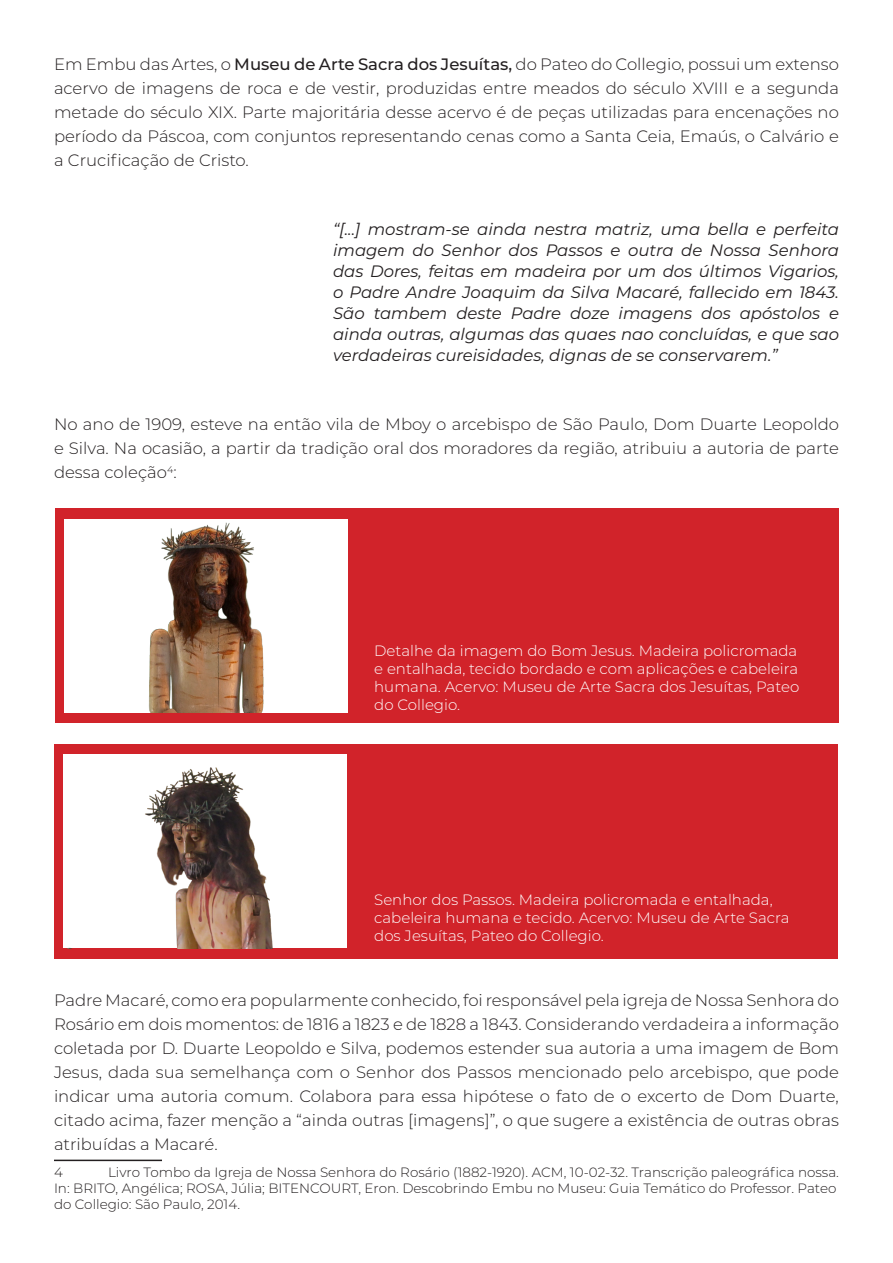
<style>
.page{position:relative;width:893px;height:1263px;background:#fff}
.page>*{position:absolute;margin:0;border:0;box-sizing:border-box;transform-origin:0 0}
.t1{font:300 16.5px/24px "Montserrat";color:#231f20;text-align:justify}
.t2{font:italic 16.5px/21px "Montserrat";color:#231f20;text-align:justify}
.t3{font:300 15px/18px "Montserrat";color:#fff}
.t4{font:300 13.5px/16.2px "Montserrat";color:#231f20}
.s1{font-weight:500}
</style>
<div class="page">
<hr style="left:54px;top:1159px;width:108px;height:2px;background:#231f20">
<div style="left:56px;top:508px;width:783px;height:215px;background:#d1232a"></div>
<img style="left:65px;top:519px;width:283px;height:193px">
<div style="left:54px;top:744px;width:783px;height:215px;background:#d1232a"></div>
<img style="left:63px;top:755px;width:283px;height:193px">
<p class="t1" style="left:54px;top:52px;width:786px">Em Embu das Artes, o <span class="s1">Museu de Arte Sacra dos Jesuítas,</span> do Pateo do Collegio, possui um extenso acervo de imagens de roca e de vestir, produzidas entre meados do século XVIII e a segunda metade do século XIX. Parte majoritária desse acervo é de peças utilizadas para encenações no período da Páscoa, com conjuntos representando cenas como a Santa Ceia, Emaús, o Calvário e a Crucificação de Cristo.</p>
<p class="t2" style="left:333px;top:218px;width:507px">“[...] mostram-se ainda nestra matriz, uma bella e perfeita imagem do Senhor dos Passos e outra de Nossa Senhora das Dores, feitas em madeira por um dos últimos Vigarios, o Padre Andre Joaquim da Silva Macaré, fallecido em 1843.<br>São tambem deste Padre doze imagens dos apóstolos e ainda outras, algumas das quaes nao concluídas, e que sao verdadeiras cureisidades, dignas de se conservarem.”</p>
<p class="t1" style="left:54px;top:412px;width:787px">No ano de 1909, esteve na então vila de Mboy o arcebispo de São Paulo, Dom Duarte Leopoldo e Silva. Na ocasião, a partir da tradição oral dos moradores da região, atribuiu a autoria de parte dessa coleção<sup>4</sup>:</p>
<p class="t3" style="left:374px;top:641px;width:427px">Detalhe da imagem do Bom Jesus. Madeira policromada e entalhada, tecido bordado e com aplicações e cabeleira humana. Acervo: Museu de Arte Sacra dos Jesuítas, Pateo do Collegio.</p>
<p class="t3" style="left:374px;top:890px;width:417px">Senhor dos Passos. Madeira policromada e entalhada, cabeleira humana e tecido. Acervo: Museu de Arte Sacra dos Jesuítas, Pateo do Collegio.</p>
<p class="t1" style="left:54px;top:988px;width:786px">Padre Macaré, como era popularmente conhecido, foi responsável pela igreja de Nossa Senhora do Rosário em dois momentos: de 1816 a 1823 e de 1828 a 1843. Considerando verdadeira a informação coletada por D. Duarte Leopoldo e Silva, podemos estender sua autoria a uma imagem de Bom Jesus, dada sua semelhança com o Senhor dos Passos mencionado pelo arcebispo, que pode indicar uma autoria comum. Colabora para essa hipótese o fato de o excerto de Dom Duarte, citado acima, fazer menção a “ainda outras [imagens]”, o que sugere a existência de outras obras atribuídas a Macaré.</p>
<p class="t4" style="left:54px;top:1163px;width:10px">4</p>
<p class="t4" style="left:54px;top:1163px;width:786px;text-indent:54px">Livro Tombo da Igreja de Nossa Senhora do Rosário (1882-1920). ACM, 10-02-32. Transcrição paleográfica nossa.<br>In: BRITO, Angélica; ROSA, Júlia; BITENCOURT, Eron. Descobrindo Embu no Museu: Guia Temático do Professor. Pateo do Collegio: São Paulo, 2014.</p>
</div>
